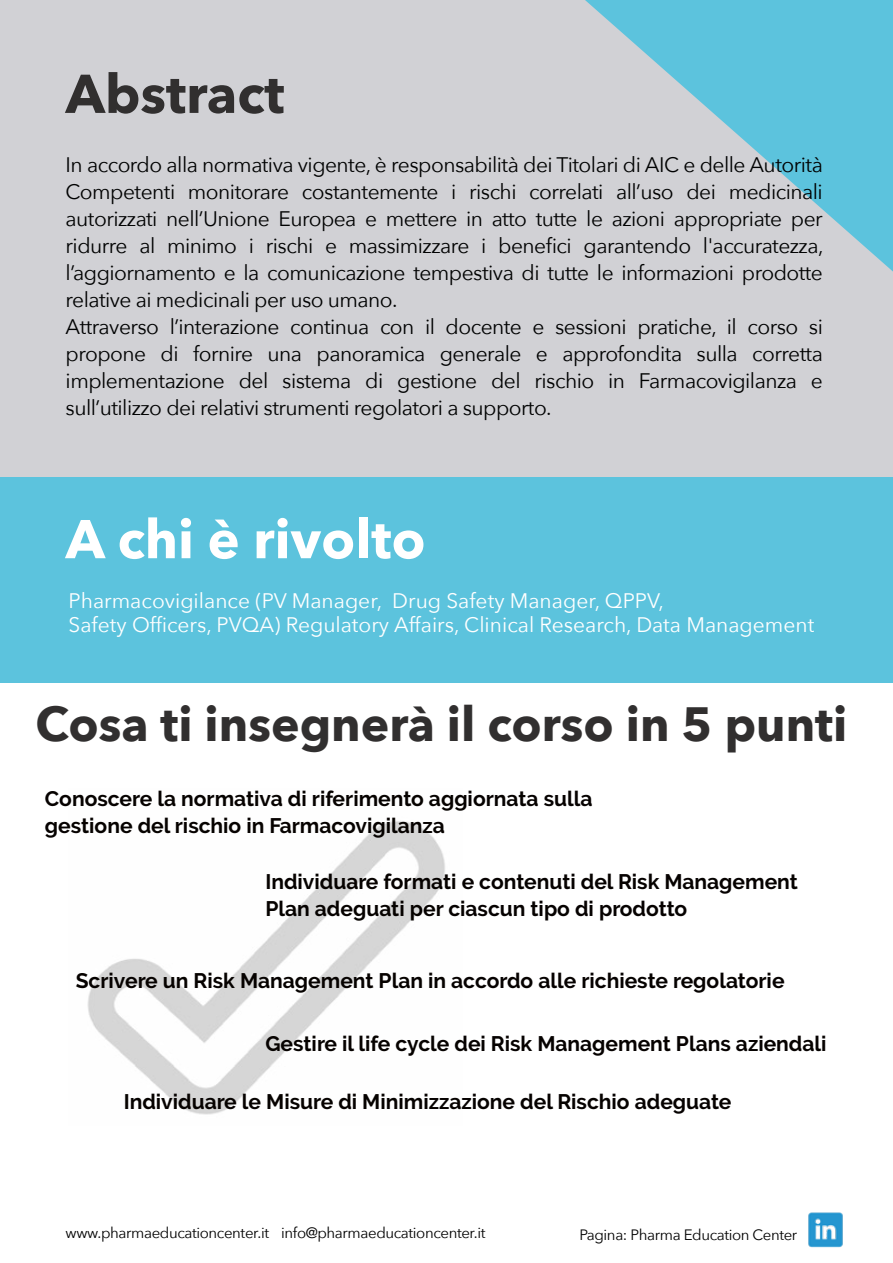
<style>
.page{position:relative;width:893px;height:1263px;background:#fff}
.page>*{position:absolute;margin:0;border:0;box-sizing:border-box;transform-origin:0 0}
.t1{font:700 54px "Avenir Next";color:#fff}
.t2{font:700 54px "Avenir Next";color:#312f2f}
.t3{font:700 48px "Avenir Next";color:#312f2f}
.t4{font:21px/27px "Avenir Next";letter-spacing:-.025em;color:#000101}
.t5{font:700 21px/27px "Raleway";color:#060200}
.t6{font:21px/24px "Avenir Next";color:#fff}
.t7{font:15px "Avenir Next";letter-spacing:-.025em;color:#000101}
</style>
<div class="page">
<img style="left:87px;top:821px;width:358px;height:294px">
<div style="left:0;top:0;width:893px;height:481px;background:#d1d1d5"></div>
<svg style="left:585px;top:0;width:308px;height:272px"></svg>
<div style="left:0;top:477px;width:893px;height:205px;background:#5cc3dd"></div>
<img style="left:808px;top:1212px;width:35px;height:36px">
<h1 class="t2" style="left:66px;top:47px;width:220px">Abstract</h1>
<p class="t4" style="left:66px;top:150px;width:759px">In accordo alla normativa vigente, è responsabilità dei Titolari di AIC e delle Autorità Competenti monitorare costantemente i rischi correlati all’uso dei medicinali autorizzati nell’Unione Europea e mettere in atto tutte le azioni appropriate per ridurre al minimo i rischi e massimizzare i benefici garantendo l'accuratezza, l’aggiornamento e la comunicazione tempestiva di tutte le informazioni prodotte relative ai medicinali per uso umano.<br>Attraverso l’interazione continua con il docente e sessioni pratiche, il corso si propone di fornire una panoramica generale e approfondita sulla corretta implementazione del sistema di gestione del rischio in Farmacovigilanza e sull’utilizzo dei relativi strumenti regolatori a supporto.</p>
<h1 class="t1" style="left:66px;top:492px;width:361px">A chi è rivolto</h1>
<p class="t6" style="left:69px;top:588px;width:747px">Pharmacovigilance (PV Manager, Drug Safety Manager, QPPV,<br>Safety Officers, PVQA) Regulatory Affairs, Clinical Research, Data Management</p>
<h2 class="t3" style="left:36px;top:682px;width:813px">Cosa ti insegnerà il corso in 5 punti</h2>
<p class="t5" style="left:45px;top:785px;width:549px">Conoscere la normativa di riferimento aggiornata sulla gestione del rischio in Farmacovigilanza</p>
<p class="t5" style="left:265px;top:868px;width:534px">Individuare formati e contenuti del Risk Management<br>Plan adeguati per ciascun tipo di prodotto</p>
<p class="t5" style="left:76px;top:967px;width:710px">Scrivere un Risk Management Plan in accordo alle richieste regolatorie</p>
<p class="t5" style="left:265px;top:1030px;width:563px">Gestire il life cycle dei Risk Management Plans aziendali</p>
<p class="t5" style="left:124px;top:1088px;width:609px">Individuare le Misure di Minimizzazione del Rischio adeguate</p>
<p class="t7" style="left:66px;top:1220px;width:421px">www.pharmaeducationcenter.it info@pharmaeducationcenter.it</p>
<p class="t7" style="left:579px;top:1222px;width:219px">Pagina: Pharma Education Center</p>
</div>
